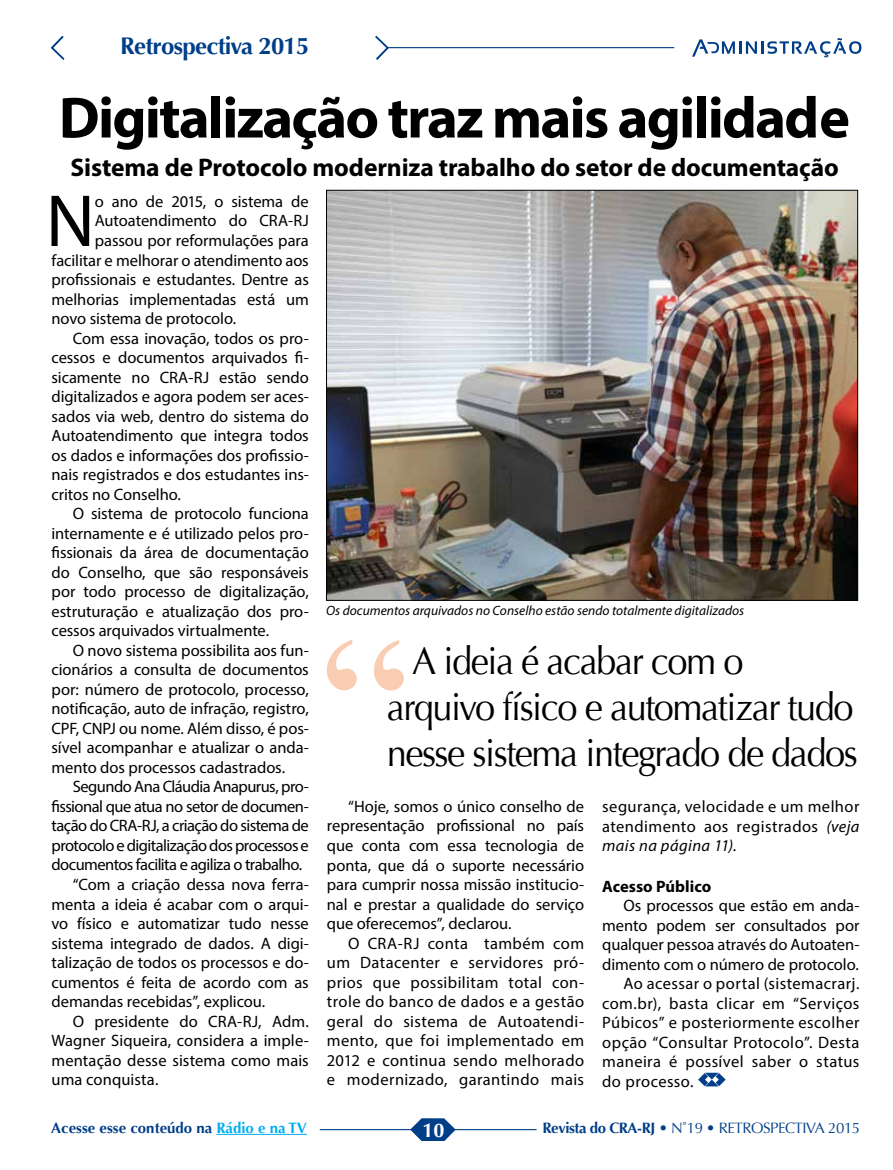
<style>
.page{position:relative;width:893px;height:1170px;background:#fff}
.page>*{position:absolute;margin:0;border:0;box-sizing:border-box;transform-origin:0 0}
.t1{font:74.4px "Myriad Pro";color:#000}
.t2{font:700 58.5px "Myriad Pro";letter-spacing:-.03em;color:#000}
.t3{font:38.4px/46.2px "Optima";letter-spacing:-.04em;color:#000;scale:.94 1}
.t4{font:700 25.5px "Myriad Pro";letter-spacing:-.005em;color:#000}
.t5{font:700 24px "Optima";letter-spacing:-.03em;color:#003e88}
.t6{font:700 19.8px "Optima";color:#fff}
.t7{font:16.5px/19.5px "Myriad Pro";letter-spacing:-.005em;color:#000;text-align:justify}
.t8{font:16.5px "Myriad Pro";letter-spacing:-.035em;color:#000}
.t9{font:16.5px "Myriad Pro";letter-spacing:.025em;color:#000}
.t10{font:16.5px "Myriad Pro";letter-spacing:.03em;color:#000}
.t11{font:700 16.5px "Myriad Pro";color:#000}
.t12{font:15px "Optima";letter-spacing:-.03em;color:#003e88}
.t13{font:700 15px "Optima";color:#003e88}
.t14{font:italic 13.5px "Myriad Pro";color:#000}
.s1{font-style:italic}
.s2{color:#00aeef}
.s3{font-weight:700}
</style>
<div class="page">
<svg style="left:692px;top:38px;width:169px;height:19px"></svg>
<hr style="left:387px;top:47px;width:287px;height:1px;background:#003e88">
<hr style="left:320px;top:1128px;width:217px;height:2px;background:#003e88">
<svg style="left:410px;top:1118px;width:46px;height:22px"></svg>
<hr style="left:216px;top:1133px;width:91px;height:1px;background:#00aeef">
<svg style="left:375px;top:35px;width:15px;height:25px"></svg>
<svg style="left:51px;top:35px;width:14px;height:25px"></svg>
<svg style="left:698px;top:1072px;width:28px;height:14px"></svg>
<img style="left:328px;top:192px;width:528px;height:406px">
<svg style="left:327px;top:640px;width:77px;height:50px"></svg>
<h3 class="t5" style="left:120px;top:32px;width:191px">Retrospectiva 2015</h3>
<h2 class="t2" style="left:59px;top:80px;width:793px">Digitalização traz mais agilidade</h2>
<h3 class="t4" style="left:71px;top:151px;width:770px">Sistema de Protocolo moderniza trabalho do setor de documentação</h3>
<h1 class="t1" style="left:46px;top:175px;width:50px">N</h1>
<p class="t7" style="left:95px;top:191px;width:215px">o ano de 2015, o sistema de</p>
<p class="t7" style="left:95px;top:211px;width:216px">Autoatendimento do CRA-RJ</p>
<p class="t7" style="left:95px;top:230px;width:216px">passou por reformulações para</p>
<p class="t7" style="left:52px;top:250px;width:259px">facilitar e melhorar o atendimento aos</p>
<p class="t7" style="left:52px;top:269px;width:259px">profissionais e estudantes. Dentre as</p>
<p class="t7" style="left:52px;top:289px;width:259px">melhorias implementadas está um</p>
<p class="t7" style="left:52px;top:308px;width:186px">novo sistema de protocolo.</p>
<p class="t7" style="left:73px;top:328px;width:238px">Com essa inovação, todos os pro-</p>
<p class="t7" style="left:52px;top:347px;width:259px">cessos e documentos arquivados fi-</p>
<p class="t7" style="left:52px;top:367px;width:259px">sicamente no CRA-RJ estão sendo</p>
<p class="t7" style="left:52px;top:386px;width:259px">digitalizados e agora podem ser aces-</p>
<p class="t7" style="left:52px;top:406px;width:259px">sados via web, dentro do sistema do</p>
<p class="t7" style="left:52px;top:425px;width:259px">Autoatendimento que integra todos</p>
<p class="t7" style="left:52px;top:445px;width:259px">os dados e informações dos profissio-</p>
<p class="t7" style="left:52px;top:464px;width:259px">nais registrados e dos estudantes ins-</p>
<p class="t7" style="left:52px;top:484px;width:131px">critos no Conselho.</p>
<p class="t7" style="left:73px;top:503px;width:238px">O sistema de protocolo funciona</p>
<p class="t7" style="left:52px;top:523px;width:259px">internamente e é utilizado pelos pro-</p>
<p class="t7" style="left:52px;top:542px;width:259px">fissionais da área de documentação</p>
<p class="t7" style="left:52px;top:562px;width:259px">do Conselho, que são responsáveis</p>
<p class="t7" style="left:52px;top:581px;width:259px">por todo processo de digitalização,</p>
<p class="t7" style="left:52px;top:601px;width:259px">estruturação e atualização dos pro-</p>
<p class="t7" style="left:52px;top:620px;width:219px">cessos arquivados virtualmente.</p>
<p class="t7" style="left:73px;top:640px;width:238px">O novo sistema possibilita aos fun-</p>
<p class="t7" style="left:52px;top:659px;width:259px">cionários a consulta de documentos</p>
<p class="t7" style="left:52px;top:679px;width:259px">por: número de protocolo, processo,</p>
<p class="t7" style="left:52px;top:698px;width:259px">notificação, auto de infração, registro,</p>
<p class="t7" style="left:52px;top:718px;width:259px">CPF, CNPJ ou nome. Além disso, é pos-</p>
<p class="t7" style="left:52px;top:737px;width:259px">sível acompanhar e atualizar o anda-</p>
<p class="t7" style="left:52px;top:757px;width:235px">mento dos processos cadastrados.</p>
<p class="t8" style="left:73px;top:776px;width:238px">Segundo Ana Cláudia Anapurus, pro-</p>
<p class="t8" style="left:52px;top:796px;width:259px">fissional que atua no setor de documen-</p>
<p class="t8" style="left:52px;top:815px;width:259px">tação do CRA-RJ, a criação do sistema de</p>
<p class="t8" style="left:52px;top:835px;width:259px">protocolo e digitalização dos processos e</p>
<p class="t8" style="left:52px;top:854px;width:252px">documentos facilita e agiliza o trabalho.</p>
<p class="t7" style="left:73px;top:874px;width:238px">“Com a criação dessa nova ferra-</p>
<p class="t7" style="left:52px;top:893px;width:259px">menta a ideia é acabar com o arqui-</p>
<p class="t7" style="left:52px;top:913px;width:259px">vo físico e automatizar tudo nesse</p>
<p class="t7" style="left:52px;top:932px;width:259px">sistema integrado de dados. A digi-</p>
<p class="t7" style="left:52px;top:952px;width:259px">talização de todos os processos e do-</p>
<p class="t7" style="left:52px;top:971px;width:259px">cumentos é feita de acordo com as</p>
<p class="t7" style="left:52px;top:991px;width:215px">demandas recebidas”, explicou.</p>
<p class="t7" style="left:73px;top:1010px;width:238px">O presidente do CRA-RJ, Adm.</p>
<p class="t7" style="left:52px;top:1030px;width:259px">Wagner Siqueira, considera a imple-</p>
<p class="t7" style="left:52px;top:1049px;width:259px">mentação desse sistema como mais</p>
<p class="t7" style="left:52px;top:1069px;width:108px">uma conquista.</p>
<p class="t14" style="left:326px;top:602px;width:420px">Os documentos arquivados no Conselho estão sendo totalmente digitalizados</p>
<h3 class="t3" style="left:387px;top:638px;width:503px;text-indent:26px">A ideia é acabar com o arquivo físico e automatizar tudo nesse sistema integrado de dados</h3>
<p class="t7" style="left:327px;top:796px;width:259px;text-indent:21px">“Hoje, somos o único conselho de representação profissional no país que conta com essa tecnologia de ponta, que dá o suporte necessário para cumprir nossa missão institucio&shy;nal e prestar a qualidade do serviço que oferecemos”, declarou.</p>
<p class="t7" style="left:327px;top:932px;width:259px;text-indent:21px">O CRA-RJ conta também com um Datacenter e servidores pró&shy;prios que possibilitam total con&shy;trole do banco de dados e a gestão geral do sistema de Autoatendi&shy;mento, que foi implementado em 2012 e continua sendo melhorado e modernizado, garantindo mais</p>
<p class="t7" style="left:602px;top:796px;width:259px">segurança, velocidade e um melhor atendimento aos registrados <span class="s1">(veja mais na página 11)</span>.</p>
<p class="t11" style="left:602px;top:875px;width:111px">Acesso Público</p>
<p class="t7" style="left:623px;top:895px;width:238px">Os processos que estão em anda-</p>
<p class="t7" style="left:602px;top:915px;width:259px">mento podem ser consultados por</p>
<p class="t7" style="left:602px;top:934px;width:259px">qualquer pessoa através do Autoaten-</p>
<p class="t7" style="left:602px;top:954px;width:258px">dimento com o número de protocolo.</p>
<p class="t9" style="left:623px;top:973px;width:238px">Ao acessar o portal (sistemacrarj.</p>
<p class="t10" style="left:602px;top:993px;width:259px">com.br), basta clicar em “Serviços</p>
<p class="t9" style="left:602px;top:1012px;width:259px">Púbicos” e posteriormente escolher</p>
<p class="t9" style="left:602px;top:1032px;width:259px">opção “Consultar Protocolo”. Desta</p>
<p class="t9" style="left:602px;top:1051px;width:259px">maneira é possível saber o status</p>
<p class="t9" style="left:602px;top:1071px;width:93px">do processo.</p>
<p class="t13" style="left:51px;top:1118px;width:257px">Acesse esse conteúdo na <span class="s2">Rádio e na TV</span></p>
<p class="t6" style="left:423px;top:1118px;width:24px">10</p>
<p class="t12" style="left:543px;top:1118px;width:319px"><span class="s3">Revista do CRA-RJ</span> • N˚19 • RETROSPECTIVA 2015</p>
</div>
